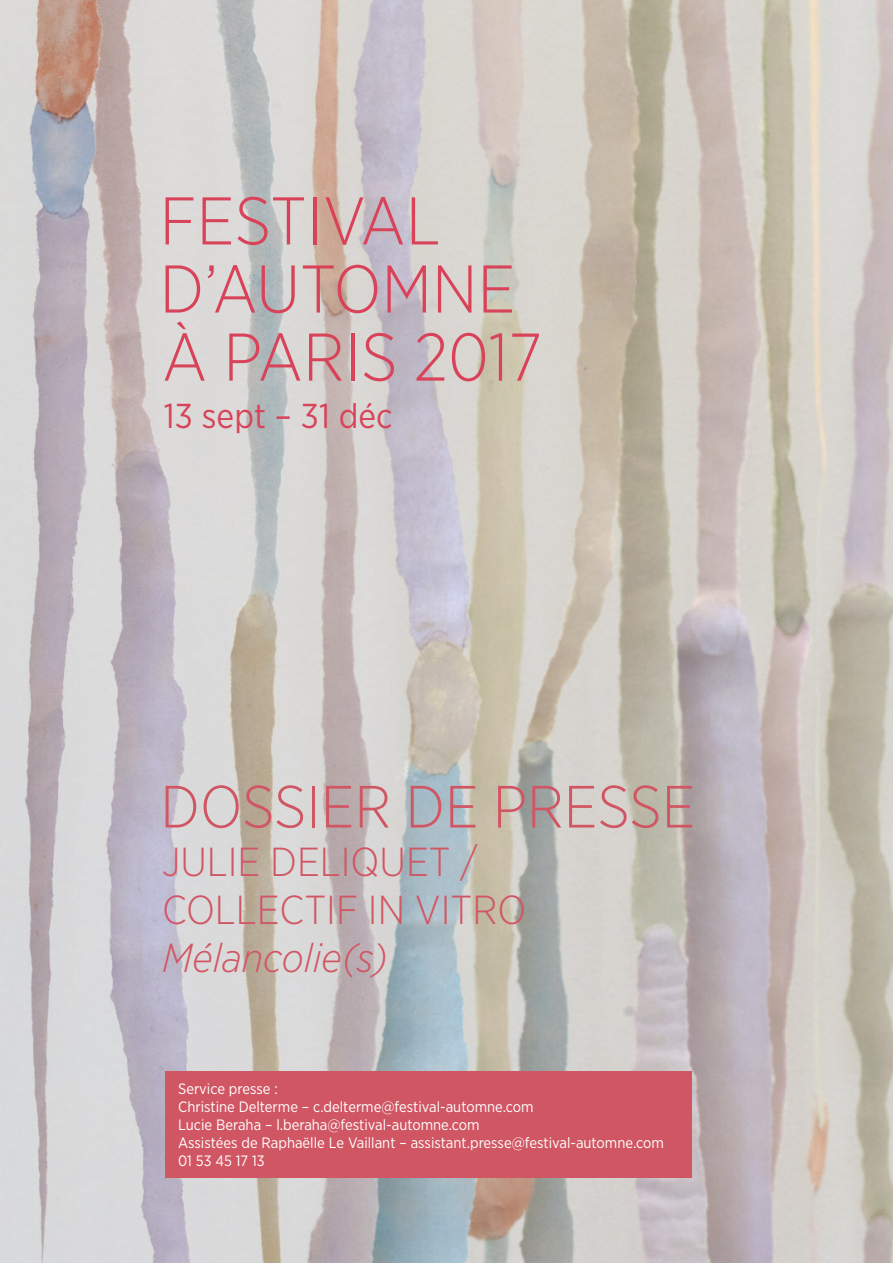
<style>
.page{position:relative;width:893px;height:1263px;background:#fff}
.page>*{position:absolute;margin:0;border:0;box-sizing:border-box;transform-origin:0 0}
.t1{font:300 67.35px/68.1px "Gotham Narrow";color:#d9435a}
.t2{font:300 59.55px "Gotham Narrow";color:#d15663}
.t3{font:300 40.5px/48px "Gotham Narrow";color:#d15663}
.t4{font:italic 300 40.5px "Gotham Narrow";color:#d15663}
.t5{font:34.5px "Gotham Narrow";color:#d9435a}
.t6{font:15px/18px "Gotham Narrow";color:#fff}
</style>
<div class="page">
<img style="left:0;top:0;width:893px;height:1263px">
<div style="left:166px;top:1071px;width:526px;height:107px;background:#d15663"></div>
<h1 class="t1" style="left:160px;top:192px;width:384px">FESTIVAL<br>D’AUTOMNE<br>À PARIS 2017</h1>
<h3 class="t5" style="left:164px;top:404px;width:230px">13 sept – 31 déc</h3>
<h2 class="t2" style="left:160px;top:786px;width:537px">DOSSIER DE PRESSE</h2>
<h3 class="t3" style="left:162px;top:840px;width:366px">JULIE DELIQUET /<br>COLLECTIF IN VITRO</h3>
<h3 class="t4" style="left:162px;top:943px;width:227px">Mélancolie(s)</h3>
<p class="t6" style="left:178px;top:1081px;width:487px">Service presse :<br>Christine Delterme – c.delterme@festival-automne.com<br>Lucie Beraha – l.beraha@festival-automne.com<br>Assistées de Raphaëlle Le Vaillant – assistant.presse@festival-automne.com 01 53 45 17 13</p>
</div>
